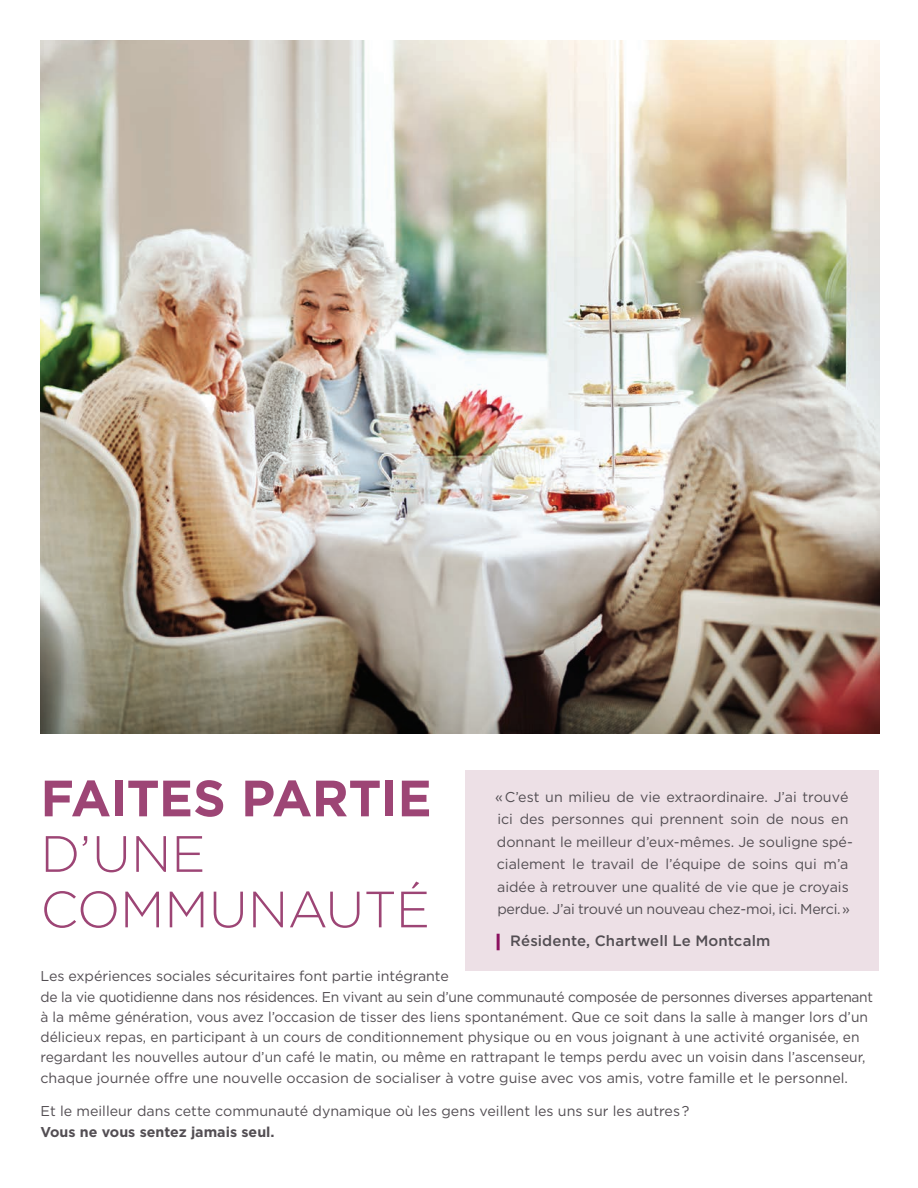
<style>
.page{position:relative;width:918px;height:1188px;background:#fff}
.page>*{position:absolute;margin:0;border:0;box-sizing:border-box;transform-origin:0 0}
.Body_Copy{font:300 51px/55.5px "Gotham HTF";letter-spacing:-.005em;color:#9d4575}
.Testimonial{font:500 15px "Gotham HTF";letter-spacing:.005em;color:#534e53}
.Body_Copy-2{font:14.25px/20.2px "Gotham HTF";color:#534e53}
.Testimonial-2{font:14.25px/22.5px "Gotham HTF";color:#534e53}
.s1{font-weight:700}
</style>
<div class="page">
<img style="left:40px;top:40px;width:840px;height:693px">
<div style="left:465px;top:771px;width:413px;height:200px;background:#ede0e6"></div>
<hr style="left:497px;top:934px;width:3px;height:16px;background:#8c1260">
<p class="Body_Copy" style="left:40px;top:770px;width:393px"><span class="s1">FAITES PARTIE<br></span>D’UNE<br>COMMUNAUTÉ</p>
<p class="Testimonial-2" style="left:495px;top:785px;width:359px">«C’est un milieu de vie extraordinaire. J’ai trouvé ici des personnes qui prennent soin de nous en donnant le meilleur d’eux-mêmes. Je souligne spé&shy;cialement le travail de l’équipe de soins qui m’a aidée à retrouver une qualité de vie que je croyais perdue. J’ai trouvé un nouveau chez-moi, ici. Merci.»</p>
<p class="Testimonial" style="left:510px;top:932px;width:262px">Résidente, Chartwell Le Montcalm</p>
<p class="Body_Copy-2" style="left:40px;top:966px;width:834px">Les expériences sociales sécuritaires font partie intégrante<br>de la vie quotidienne dans nos résidences. En vivant au sein d’une communauté composée de personnes diverses appartenant à la même génération, vous avez l’occasion de tisser des liens spontanément. Que ce soit dans la salle à manger lors d’un délicieux repas, en participant à un cours de conditionnement physique ou en vous joignant à une activité organisée, en regardant les nouvelles autour d’un café le matin, ou même en rattrapant le temps perdu avec un voisin dans l’ascenseur, chaque journée offre une nouvelle occasion de socialiser à votre guise avec vos amis, votre famille et le personnel.</p>
<p class="Body_Copy-2" style="left:40px;top:1101px;width:651px">Et le meilleur dans cette communauté dynamique où les gens veillent les uns sur les autres?<br><span class="s1">Vous ne vous sentez jamais seul.</span></p>
</div>
